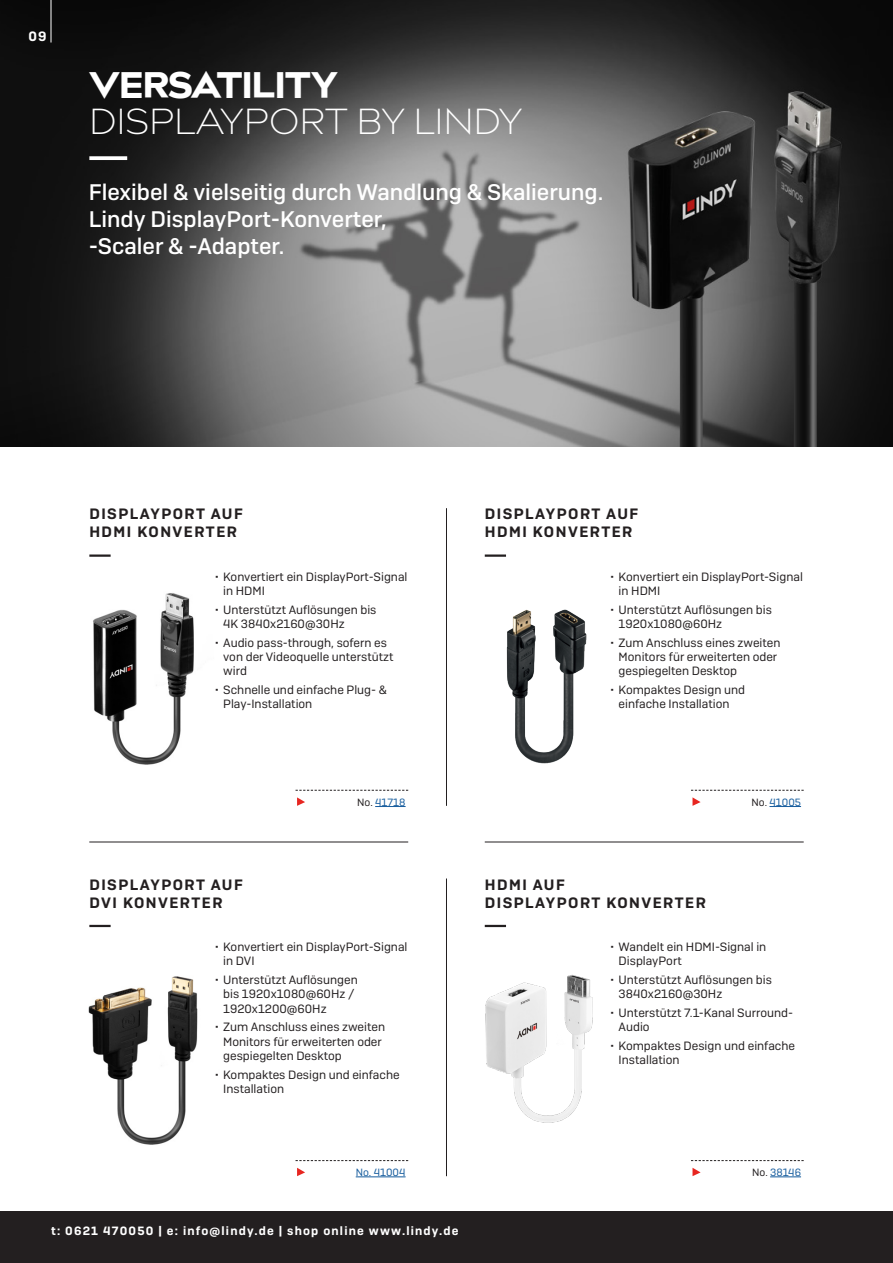
<style>
.page{position:relative;width:893px;height:1263px;background:#fff}
.page>*{position:absolute;margin:0;border:0;box-sizing:border-box;transform-origin:0 0}
.Head-1{font:300 36px "billcorplin";letter-spacing:.01em;color:#fff}
.Head-1-2{font:36px "billcorplin super";letter-spacing:.01em;color:#fff}
.t1{font:500 22.5px "Camber";color:#fff}
.Product-Headline{font:600 15px/18px "Camber";letter-spacing:.1em;color:#231f20}
.Bullets{font:600 13.5px "Camber";color:#fff}
.t2{font:12px/14.4px "Camber";color:#231f20}
.t3{font:600 12px "Camber";letter-spacing:.1em;color:#fff}
.Tabelle_No{font:10.5px "Camber";color:#175d9e}
.s1{color:#231f20}
</style>
<div class="page">
<div style="left:0;top:1212px;width:893px;height:51px;background:#231f20"></div>
<hr style="left:89px;top:842px;width:319px;height:1px;background:#231f20">
<hr style="left:485px;top:842px;width:319px;height:1px;background:#231f20">
<hr style="left:446px;top:878px;width:1px;height:298px;background:#231f20">
<hr style="left:446px;top:508px;width:1px;height:298px;background:#231f20">
<img style="left:93px;top:593px;width:101px;height:172px">
<img style="left:88px;top:976px;width:110px;height:169px">
<img style="left:506px;top:609px;width:81px;height:155px">
<img style="left:485px;top:974px;width:108px;height:149px">
<hr style="left:89px;top:554px;width:22px;height:3px;background:#231f20">
<hr style="left:89px;top:925px;width:22px;height:2px;background:#231f20">
<hr style="left:485px;top:554px;width:21px;height:3px;background:#231f20">
<hr style="left:485px;top:925px;width:21px;height:2px;background:#231f20">
<hr style="left:375px;top:806px;width:31px;height:1px;background:#175d9e">
<svg style="left:297px;top:797px;width:8px;height:9px"></svg>
<svg style="left:296px;top:790px;width:112px;height:1px"></svg>
<hr style="left:356px;top:1176px;width:50px;height:1px;background:#175d9e">
<svg style="left:297px;top:1168px;width:8px;height:8px"></svg>
<svg style="left:296px;top:1160px;width:112px;height:1px"></svg>
<hr style="left:769px;top:806px;width:32px;height:1px;background:#175d9e">
<svg style="left:692px;top:797px;width:9px;height:9px"></svg>
<svg style="left:691px;top:790px;width:113px;height:1px"></svg>
<hr style="left:770px;top:1176px;width:31px;height:1px;background:#175d9e">
<svg style="left:692px;top:1168px;width:9px;height:8px"></svg>
<svg style="left:691px;top:1160px;width:113px;height:1px"></svg>
<img style="left:0;top:0;width:893px;height:447px">
<svg style="left:89px;top:156px;width:38px;height:4px"></svg>
<hr style="left:51px;top:0;width:1px;height:43px;background:#fff">
<p class="Bullets" style="left:28px;top:28px;width:20px">09</p>
<p class="Head-1-2" style="left:90px;top:60px;width:250px">VERSATILITY</p>
<p class="Head-1" style="left:90px;top:96px;width:435px">DISPLAYPORT BY LINDY</p>
<p class="t1" style="left:89px;top:179px;width:516px">Flexibel &amp; vielseitig durch Wandlung &amp; Skalierung.</p>
<p class="t1" style="left:89px;top:206px;width:300px">Lindy DisplayPort-Konverter,</p>
<p class="t1" style="left:89px;top:233px;width:197px">-Scaler &amp; -Adapter.</p>
<p class="Product-Headline" style="left:89px;top:505px;width:155px">DISPLAYPORT AUF<br>HDMI KONVERTER</p>
<p class="Product-Headline" style="left:485px;top:505px;width:155px">DISPLAYPORT AUF<br>HDMI KONVERTER</p>
<p class="t2" style="left:223px;top:569px;width:186px;text-indent:-9px">• Konvertiert ein DisplayPort-Signal in HDMI</p>
<p class="t2" style="left:223px;top:602px;width:155px;text-indent:-9px">• Unterstützt Auflösungen bis<br>4K 3840x2160@30Hz</p>
<p class="t2" style="left:223px;top:635px;width:172px;text-indent:-9px">• Audio pass-through, sofern es von der Videoquelle unterstützt wird</p>
<p class="t2" style="left:223px;top:682px;width:165px;text-indent:-9px">• Schnelle und einfache Plug- &amp;<br>Play-Installation</p>
<p class="t2" style="left:619px;top:569px;width:186px;text-indent:-9px">• Konvertiert ein DisplayPort-Signal in HDMI</p>
<p class="t2" style="left:619px;top:602px;width:155px;text-indent:-9px">• Unterstützt Auflösungen bis<br>1920x1080@60Hz</p>
<p class="t2" style="left:619px;top:635px;width:163px;text-indent:-9px">• Zum Anschluss eines zweiten<br>Monitors für erweiterten oder gespiegelten Desktop</p>
<p class="t2" style="left:610px;top:682px;width:137px;text-align:center">• Kompaktes Design und einfache Installation</p>
<p class="Tabelle_No" style="left:357px;top:796px;width:50px"><span class="s1">No.</span> 41718</p>
<p class="Tabelle_No" style="left:751px;top:796px;width:51px"><span class="s1">No.</span> 41005</p>
<p class="Product-Headline" style="left:89px;top:875px;width:155px">DISPLAYPORT AUF<br>DVI KONVERTER</p>
<p class="Product-Headline" style="left:485px;top:875px;width:223px">HDMI AUF<br>DISPLAYPORT KONVERTER</p>
<p class="t2" style="left:223px;top:939px;width:186px;text-indent:-9px">• Konvertiert ein DisplayPort-Signal in DVI</p>
<p class="t2" style="left:223px;top:972px;width:136px;text-indent:-9px">• Unterstützt Auflösungen bis 1920x1080@60Hz /<br>1920x1200@60Hz</p>
<p class="t2" style="left:223px;top:1020px;width:163px;text-indent:-9px">• Zum Anschluss eines zweiten<br>Monitors für erweiterten oder gespiegelten Desktop</p>
<p class="t2" style="left:223px;top:1067px;width:178px;text-indent:-9px">• Kompaktes Design und einfache<br>Installation</p>
<p class="t2" style="left:619px;top:939px;width:149px;text-indent:-9px">• Wandelt ein HDMI-Signal in<br>DisplayPort</p>
<p class="t2" style="left:619px;top:972px;width:155px;text-indent:-9px">• Unterstützt Auflösungen bis<br>3840x2160@30Hz</p>
<p class="t2" style="left:619px;top:1005px;width:176px;text-indent:-9px">• Unterstützt 7.1-Kanal Surround-<br>Audio</p>
<p class="t2" style="left:619px;top:1038px;width:178px;text-indent:-9px">• Kompaktes Design und einfache<br>Installation</p>
<p class="Tabelle_No" style="left:356px;top:1166px;width:51px">No. 41004</p>
<p class="Tabelle_No" style="left:752px;top:1166px;width:50px"><span class="s1">No.</span> 38146</p>
<p class="t3" style="left:51px;top:1223px;width:409px">t: 0621 470050 | e: info@lindy.de | shop online www.lindy.de</p>
</div>
